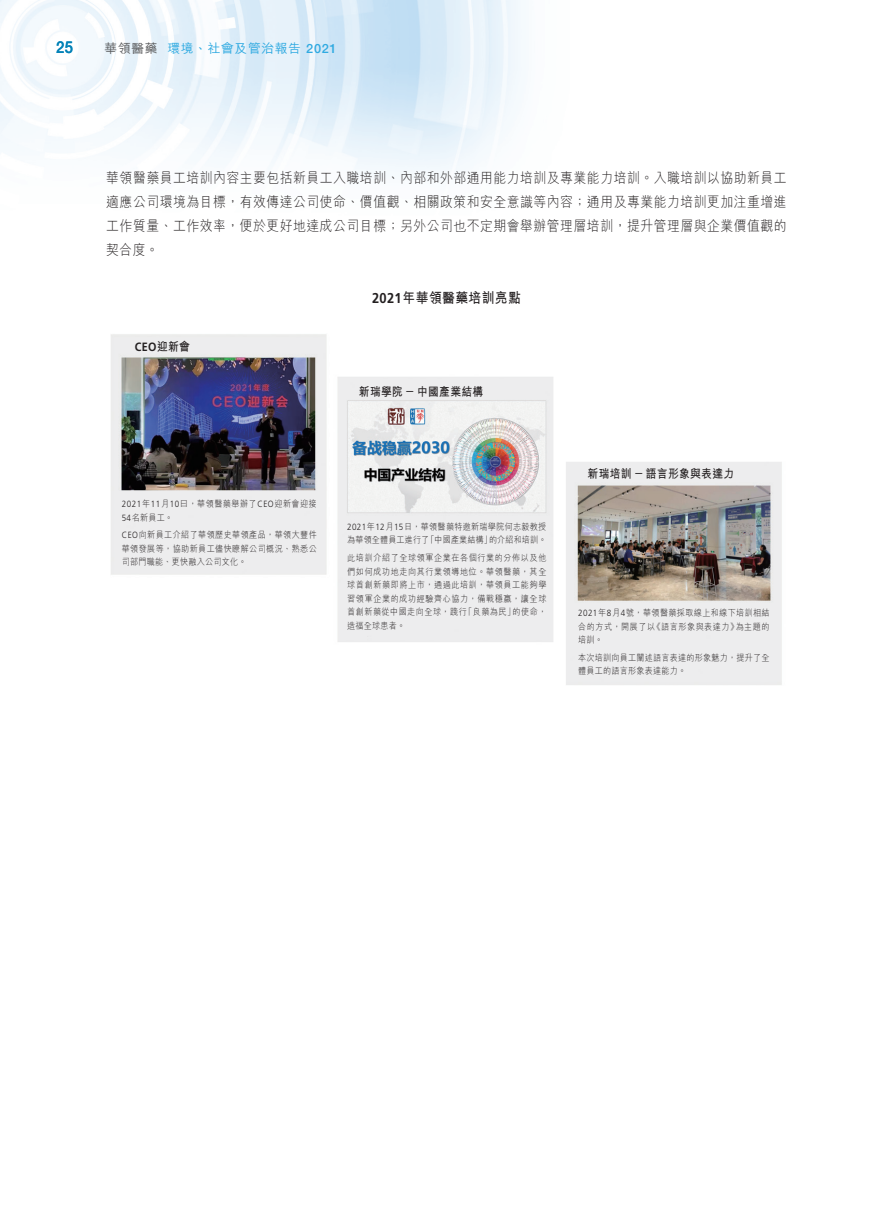
<style>
.page{position:relative;width:893px;height:1212px;background:#fff}
.page>*{position:absolute;margin:0;border:0;box-sizing:border-box;transform-origin:0 0}
.t1{font:500 16.5px "Helvetica Neue LT Std";color:#0583b8;scale:.9 1}
.t2{font:300 14.25px/24px "M Hei HK";letter-spacing:.04em;color:#231f20;text-align:justify;scale:.9 1}
.t3{font:700 14.25px "M Hei HK";letter-spacing:.03em;color:#231f20;scale:.9 1}
.t4{font:500 12.75px "M Hei HK";letter-spacing:.055em;color:#30aae1}
.t5{font:500 12.75px "M Hei HK";color:#57585a}
.t6{font:700 12px "M Hei HK";letter-spacing:.03em;color:#231f20;scale:.9 1}
.t7{font:700 12px "Frutiger LT Std";color:#231f20;scale:.9 1}
.t8{font:300 9px/13.5px "M Hei HK";letter-spacing:.05em;color:#231f20;scale:.9 1}
.t9{font:300 9px/13.5px "M Hei HK";letter-spacing:.07em;color:#231f20;scale:.9 1}
.t10{font:300 9px/13.5px "M Hei HK";letter-spacing:.03em;color:#231f20;scale:.9 1}
.s1{font-family:"Helvetica Neue LT Std"}
.s2{font-family:"Frutiger LT Std"}
.s3{font-family:"M Hei HK"}
</style>
<div class="page">
<img style="left:0;top:0;width:522px;height:173px">
<img style="left:111px;top:334px;width:671px;height:351px">
<h1 class="t1" style="left:56px;top:37px;width:20px">25</h1>
<h3 class="t5" style="left:105px;top:39px;width:55px">華領醫藥</h3>
<h3 class="t4" style="left:167px;top:39px;width:171px">環境、社會及管治報告 <span class="s1">2021</span></h3>
<h2 class="t2" style="left:106px;top:165px;width:757px">華領醫藥員工培訓內容主要包括新員工入職培訓、內部和外部通用能力培訓及專業能力培訓。入職培訓以協助新員工適應公司環境為目標，有效傳達公司使命、價值觀、相關政策和安全意識等內容；通用及專業能力培訓更加注重增進工作質量、工作效率，便於更好地達成公司目標；另外公司也不定期會舉辦管理層培訓，提升管理層與企業價值觀的契合度。</h2>
<h2 class="t3" style="left:372px;top:287px;width:167px"><span class="s2">2021</span>年華領醫藥培訓亮點</h2>
<h3 class="t7" style="left:135px;top:340px;width:63px">CEO<span class="s3">迎新會</span></h3>
<h3 class="t6" style="left:359px;top:382px;width:140px">新瑞學院－中國產業結構</h3>
<p class="t8" style="left:122px;top:497px;width:218px"><span class="s2">2021</span>年<span class="s2">11</span>月<span class="s2">10</span>曰，華領醫藥舉辦了<span class="s2">CEO</span>迎新會迎接<br><span class="s2">54</span>名新員工。</p>
<p class="t8" style="left:122px;top:528px;width:218px;text-align:justify"><span class="s2">CEO</span>向新員工介紹了華領歷史華領產品，華領大豐件華領發展等，協助新員工儘快瞭解公司概況、熟悉公司部門職能、更快融入公司文化。</p>
<p class="t8" style="left:347px;top:520px;width:223px;text-align:right"><span class="s2">2021</span>年<span class="s2">12</span>月<span class="s2">15</span>日，華領醫藥特邀新瑞學院何志毅教授的介紹和培訓。</p>
<p class="t8" style="left:426px;top:533px;width:74px">「中國產業結構」</p>
<p class="t9" style="left:347px;top:531px;width:223px;line-height:17.7px">為華領全體員工進行了<br>此培訓介紹了全球領軍企業在各個行業的分佈以及他</p>
<p class="t9" style="left:347px;top:564px;width:223px;text-align:right">們如何成功地走向其行業領導地位。華領醫藥，其全球首創新藥即將上市，通過此培訓，華領員工能夠學習領軍企業的成功經驗齊心協力，備戰穩嬴，讓全球的使命，</p>
<p class="t8" style="left:347px;top:605px;width:134px">首創新藥從中國走向全球，踐行造福全球患者。</p>
<p class="t8" style="left:464px;top:605px;width:58px">「良藥為民」</p>
<h3 class="t6" style="left:588px;top:465px;width:165px">新瑞培訓－語言形象與表達力</h3>
<p class="t8" style="left:578px;top:606px;width:214px;text-align:right"><span class="s2">2021</span>年 月<span class="s2">8</span> 號<span class="s2">4</span> ，華領醫藥採取線上和線下培訓相結為主題的</p>
<p class="t8" style="left:653px;top:619px;width:97px">《語言形象與表達力》</p>
<p class="t8" style="left:578px;top:619px;width:87px">合的方式，開展了以培訓。</p>
<p class="t10" style="left:578px;top:651px;width:214px">本次培訓向員工闡述語言表達的形象魅力，提升了全體員工的語言形象表達能力。</p>
</div>
